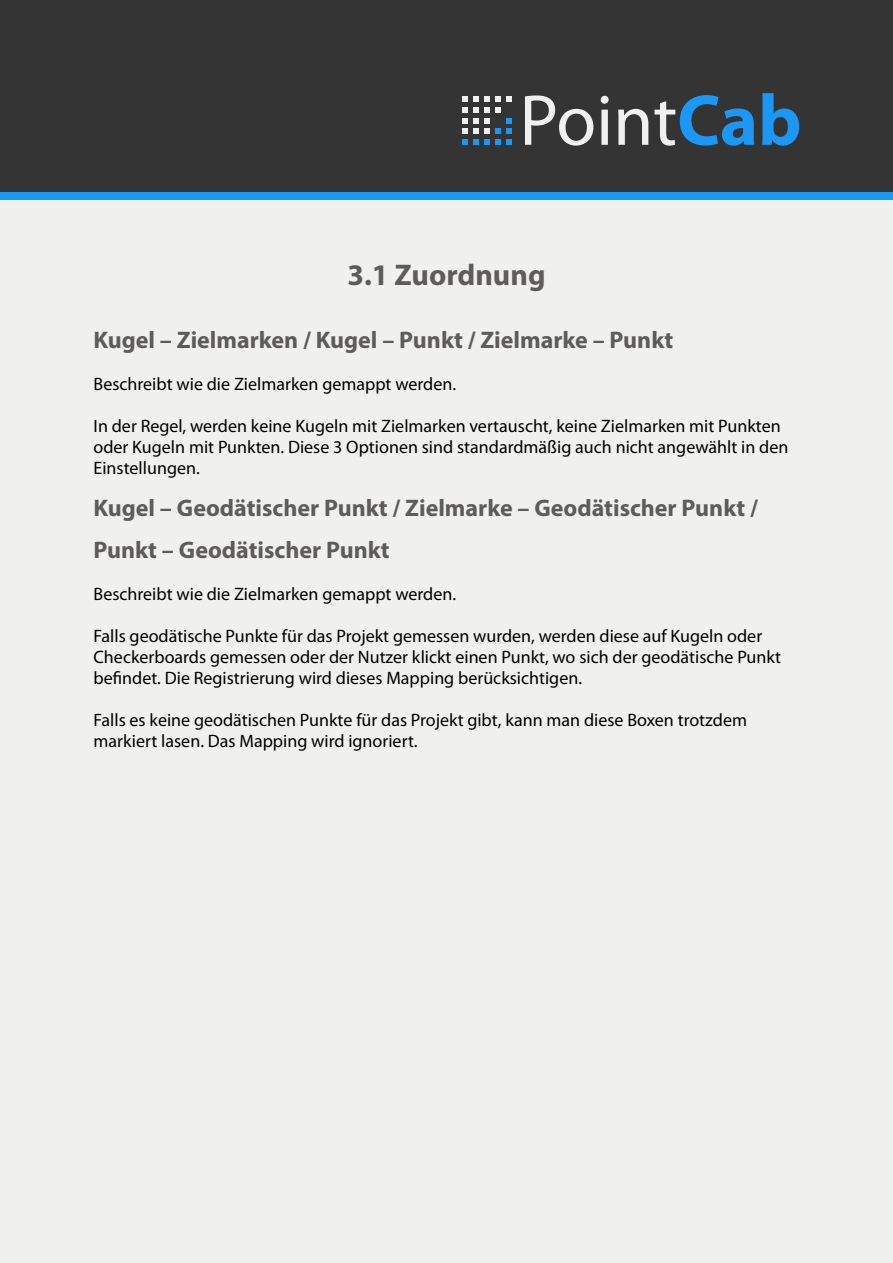
<style>
.page{position:relative;width:893px;height:1263px;background:#fff}
.page>*{position:absolute;margin:0;border:0;box-sizing:border-box;transform-origin:0 0}
.t1{font:700 30px "Myriad Pro";color:#5d5c5b}
.t2{font:700 24px/42px "Myriad Pro";color:#5d5c5b}
.t3{font:18px/21px "Myriad Pro";color:#000}
</style>
<div class="page">
<div style="left:0;top:200px;width:893px;height:1063px;background:#f0f0ef"></div>
<div style="left:0;top:191px;width:893px;height:9px;background:#1b97f5"></div>
<div style="left:0;top:0;width:893px;height:191px;background:#343434"></div>
<svg style="left:525px;top:95px;width:68px;height:50px"></svg>
<svg style="left:601px;top:96px;width:8px;height:49px"></svg>
<svg style="left:618px;top:109px;width:30px;height:36px"></svg>
<svg style="left:654px;top:95px;width:100px;height:50px"></svg>
<svg style="left:762px;top:94px;width:37px;height:51px"></svg>
<svg style="left:462px;top:96px;width:49px;height:49px"></svg>
<h1 class="t1" style="left:347px;top:255px;width:200px">3.1 Zuordnung</h1>
<h2 class="t2" style="left:94px;top:318px;width:581px">Kugel – Zielmarken / Kugel – Punkt / Zielmarke – Punkt</h2>
<p class="t3" style="left:94px;top:373px;width:364px">Beschreibt wie die Zielmarken gemappt werden.</p>
<p class="t3" style="left:94px;top:415px;width:696px">In der Regel, werden keine Kugeln mit Zielmarken vertauscht, keine Zielmarken mit Punkten oder Kugeln mit Punkten. Diese 3 Optionen sind standardmäßig auch nicht angewählt in den<br>Einstellungen.</p>
<h2 class="t2" style="left:94px;top:486px;width:666px">Kugel – Geodätischer Punkt / Zielmarke – Geodätischer Punkt /<br>Punkt – Geodätischer Punkt</h2>
<p class="t3" style="left:94px;top:583px;width:364px">Beschreibt wie die Zielmarken gemappt werden.</p>
<p class="t3" style="left:94px;top:625px;width:689px">Falls geodätische Punkte für das Projekt gemessen wurden, werden diese auf Kugeln oder<br>Checkerboards gemessen oder der Nutzer klickt einen Punkt, wo sich der geodätische Punkt befindet. Die Registrierung wird dieses Mapping berücksichtigen.</p>
<p class="t3" style="left:94px;top:709px;width:655px">Falls es keine geodätischen Punkte für das Projekt gibt, kann man diese Boxen trotzdem markiert lasen. Das Mapping wird ignoriert.</p>
</div>
